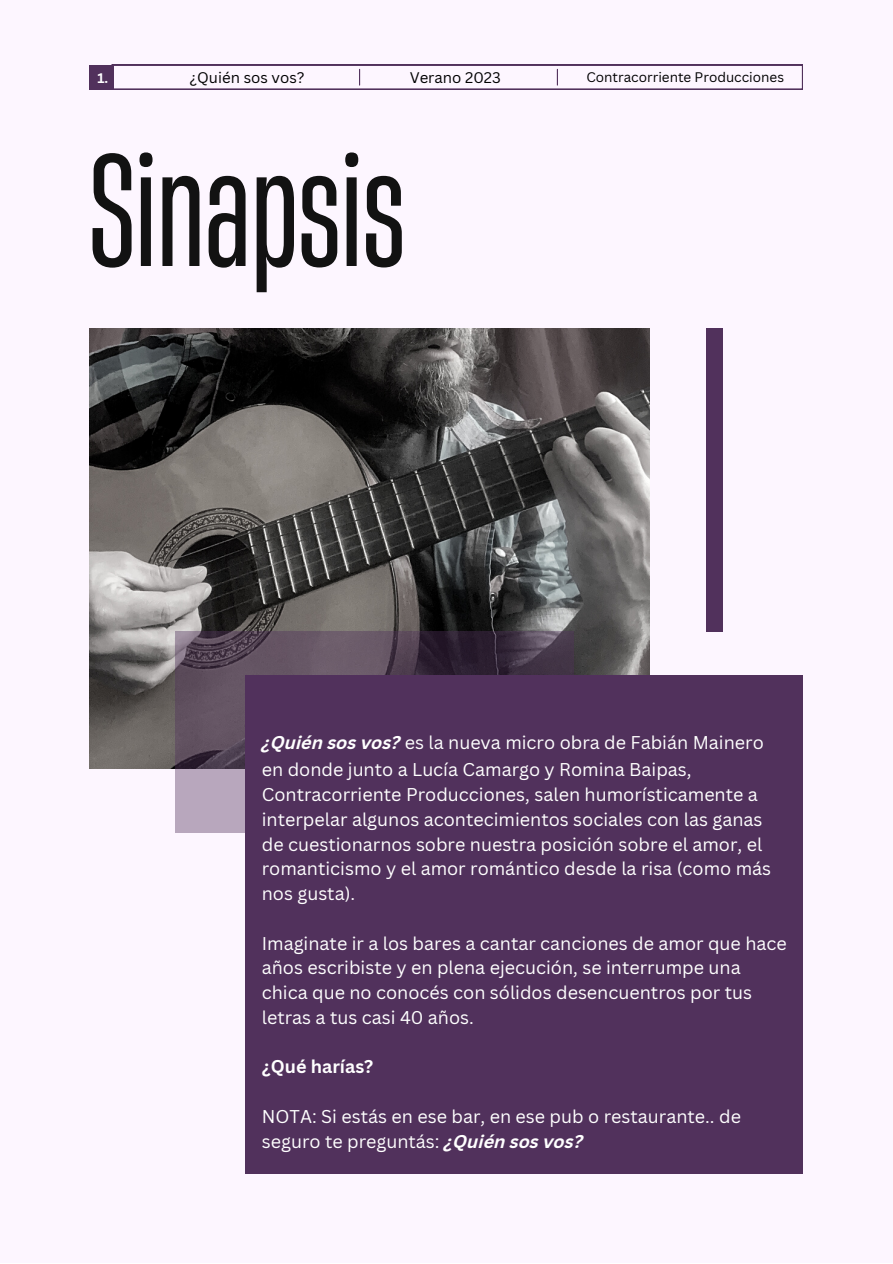
<style>
.page{position:relative;width:893px;height:1264px;background:#fff}
.page>*{position:absolute;margin:0;border:0;box-sizing:border-box;transform-origin:0 0}
.t1{font:149.85px "Heading Now 34";color:#121212}
.t2{font:18px/24.8px "Canva Sans";color:#fff}
.t3{font:700 18px "Canva Sans";color:#fff}
.t4{font:15px "Canva Sans";color:#000}
.t5{font:13.5px "Canva Sans";color:#000}
.t6{font:700 13.5px "Canva Sans";color:#fff}
.s1{font-weight:700;font-style:italic}
</style>
<div class="page">
<div style="left:0;top:0;width:892px;height:1262px;background:#fdf6ff"></div>
<div style="left:89px;top:65px;width:25px;height:25px;background:#51315c"></div>
<svg style="left:114px;top:65px;width:688px;height:25px"></svg>
<div style="left:705px;top:328px;width:17px;height:303px;background:#51315c"></div>
<img style="left:89px;top:328px;width:560px;height:440px">
<svg style="left:176px;top:631px;width:397px;height:201px;background:#635465"></svg>
<div style="left:245px;top:675px;width:557px;height:498px;background:#51315c"></div>
<p class="t6" style="left:97px;top:68px;width:12px">1.</p>
<p class="t4" style="left:189px;top:67px;width:117px">¿Quién sos vos?</p>
<p class="t4" style="left:409px;top:67px;width:93px">Verano 2023</p>
<p class="t5" style="left:586px;top:67px;width:199px">Contracorriente Producciones</p>
<h1 class="t1" style="left:89px;top:109px;width:317px">Sinapsis</h1>
<p class="t2" style="left:262px;top:729px;width:503px;line-height:27px"><span class="s1">¿Quién sos vos?</span> es la nueva micro obra de Fabián Mainero en donde junto a Lucía Camargo y Romina Baipas,</p>
<p class="t2" style="left:262px;top:781px;width:511px">Contracorriente Producciones, salen humorísticamente a interpelar algunos acontecimientos sociales con las ganas de cuestionarnos sobre nuestra posición sobre el amor, el romanticismo y el amor romántico desde la risa (como más nos gusta).</p>
<p class="t2" style="left:262px;top:930px;width:526px">Imaginate ir a los bares a cantar canciones de amor que hace años escribiste y en plena ejecución, se interrumpe una chica que no conocés con sólidos desencuentros por tus letras a tus casi 40 años.</p>
<p class="t3" style="left:262px;top:1054px;width:113px">¿Qué harías?</p>
<p class="t2" style="left:262px;top:1103px;width:480px">NOTA: Si estás en ese bar, en ese pub o restaurante.. de seguro te preguntás: <span class="s1">¿Quién sos vos?</span></p>
</div>
